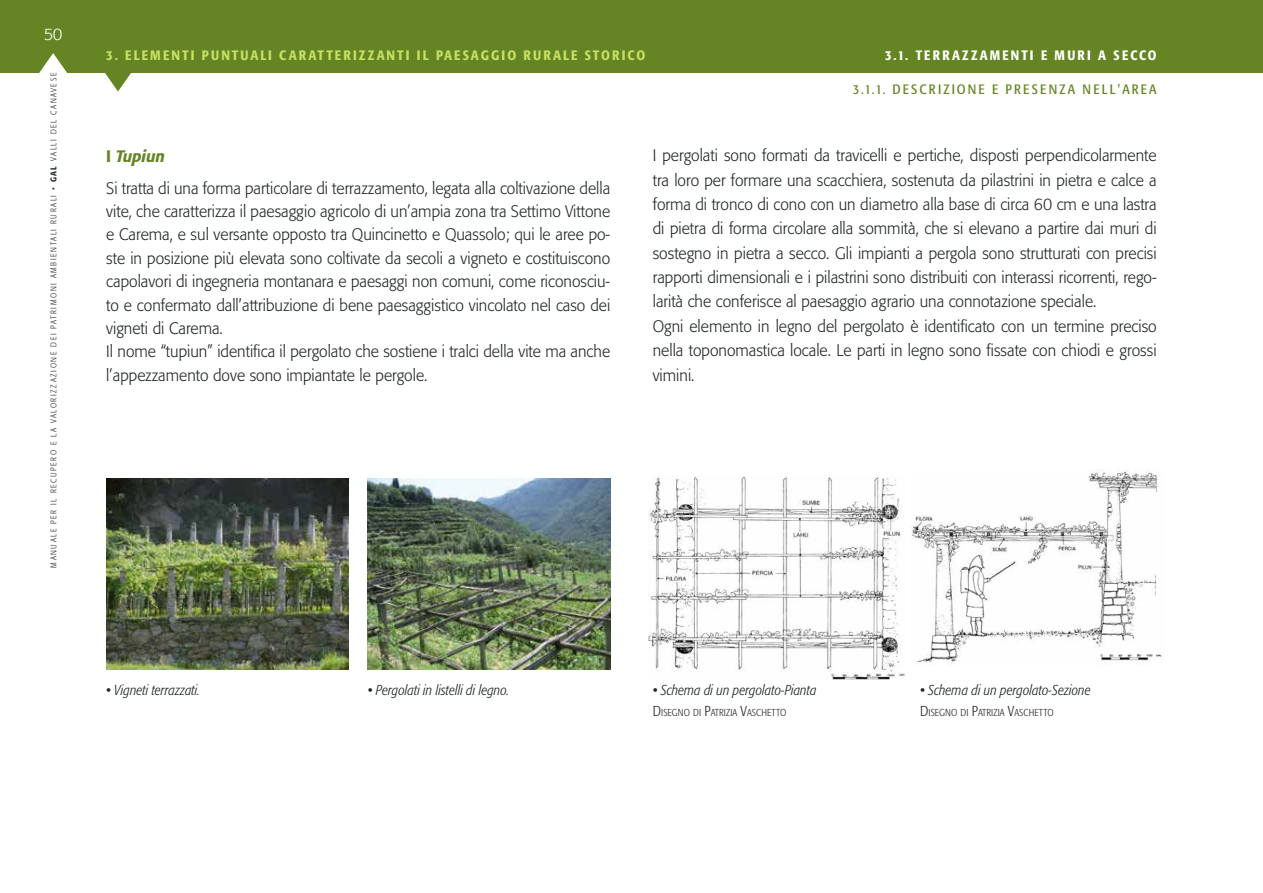
<style>
.page{position:relative;width:1263px;height:893px;background:#fff}
.page>*{position:absolute;margin:0;border:0;box-sizing:border-box;transform-origin:0 0}
.t1{font:300 16.5px/24.3px "Formata";color:#202724;scale:.95 1}
.t2{font:300 16.5px "Formata";color:#fff}
.t3{font:italic 300 condensed 14.25px "Formata";color:#202724}
.t4{font:500 condensed 13.5px "Formata";letter-spacing:.14em;color:#c7df63}
.t5{font:condensed 13.5px "Formata";letter-spacing:.16em;color:#658525}
.t6{font:500 condensed 13.5px "Formata";letter-spacing:.17em;color:#fff}
.t7{font:300 condensed 10.05px "Formata";letter-spacing:.015em;color:#202724}
.t8{font:300 condensed 8.25px "Formata";letter-spacing:.19em;color:#202724}
.s1{font-weight:500}
.s2{font-weight:500;color:#658525}
.s3{font-weight:500;font-style:italic;color:#658525}
.s4{font-weight:400}
.s5{font-size:14.25px}
</style>
<div class="page">
<div style="left:0;top:0;width:1263px;height:72px;background:#658525"></div>
<svg style="left:38px;top:53px;width:31px;height:20px"></svg>
<svg style="left:102px;top:72px;width:31px;height:20px"></svg>
<img style="left:368px;top:478px;width:242px;height:192px">
<img style="left:648px;top:476px;width:257px;height:203px">
<img style="left:911px;top:470px;width:251px;height:194px">
<img style="left:106px;top:478px;width:243px;height:192px">
<p class="t2" style="left:44px;top:25px;width:20px">50</p>
<p class="t8" style="left:49px;top:568px;width:496px;rotate:-90deg">Manuale per il recupero e la valorizzazione dei patrimoni am bientali rurali • <span class="s1">GAL</span> Valli del Canavese</p>
<p class="t4" style="left:106px;top:47px;width:540px">3. ELEMENTI PUNTUALI CARATTERIZZANTI IL PAESAGGIO RURALE STORICO</p>
<p class="t6" style="left:885px;top:47px;width:273px">3.1. TERRAZZAMENTI E MURI A SECCO</p>
<p class="t5" style="left:853px;top:81px;width:305px">3.1.1. DESCRIZIONE E PRESENZA NELL'AREA</p>
<p class="t1" style="left:106px;top:140px;width:532px;line-height:31.8px"><span class="s2">I</span> <span class="s3">Tupiun<br></span>Si tratta di una forma particolare di terrazzamento, legata alla coltivazione della</p>
<p class="t1" style="left:106px;top:200px;width:532px;line-height:23.4px">vite, che caratterizza il paesaggio agricolo di un’ampia zona tra Settimo Vittone e Carema, e sul versante opposto tra Quincinetto e Quassolo; qui le aree po&shy;ste in posizione più elevata sono coltivate da secoli a vigneto e costituiscono capolavori di ingegneria montanara e paesaggi non comuni, come riconosciu&shy;to e confermato dall’attribuzione di bene paesaggistico vincolato nel caso dei vigneti di Carema.<br>Il nome “tupiun” identifica il pergolato che sostiene i tralci della vite ma anche l’appezzamento dove sono impiantate le pergole.</p>
<p class="t1" style="left:653px;top:143px;width:532px">I pergolati sono formati da travicelli e pertiche, disposti perpendicolarmente tra loro per formare una scacchiera, sostenuta da pilastrini in pietra e calce a forma di tronco di cono con un diametro alla base di circa 60 cm e una lastra di pietra di forma circolare alla sommità, che si elevano a partire dai muri di sostegno in pietra a secco. Gli impianti a pergola sono strutturati con precisi rapporti dimensionali e i pilastrini sono distribuiti con interassi ricorrenti, rego&shy;larità che conferisce al paesaggio agrario una connotazione speciale.<br>Ogni elemento in legno del pergolato è identificato con un termine preciso nella toponomastica locale. Le parti in legno sono fissate con chiodi e grossi vimini.</p>
<p class="t3" style="left:106px;top:682px;width:95px"><span class="s4">•</span> Vigneti terrazzati.</p>
<p class="t3" style="left:368px;top:682px;width:143px"><span class="s4">•</span> Pergolati in listelli di legno.</p>
<p class="t3" style="left:653px;top:682px;width:165px"><span class="s4">•</span> Schema di un pergolato-Pianta</p>
<p class="t7" style="left:653px;top:707px;width:135px"><span class="s5">D</span>ISEGNO DI <span class="s5">P</span>ATRIZIA <span class="s5">V</span>ASCHETTO</p>
<p class="t3" style="left:920px;top:682px;width:172px"><span class="s4">•</span> Schema di un pergolato-Sezione</p>
<p class="t7" style="left:920px;top:707px;width:135px"><span class="s5">D</span>ISEGNO DI <span class="s5">P</span>ATRIZIA <span class="s5">V</span>ASCHETTO</p>
</div>
